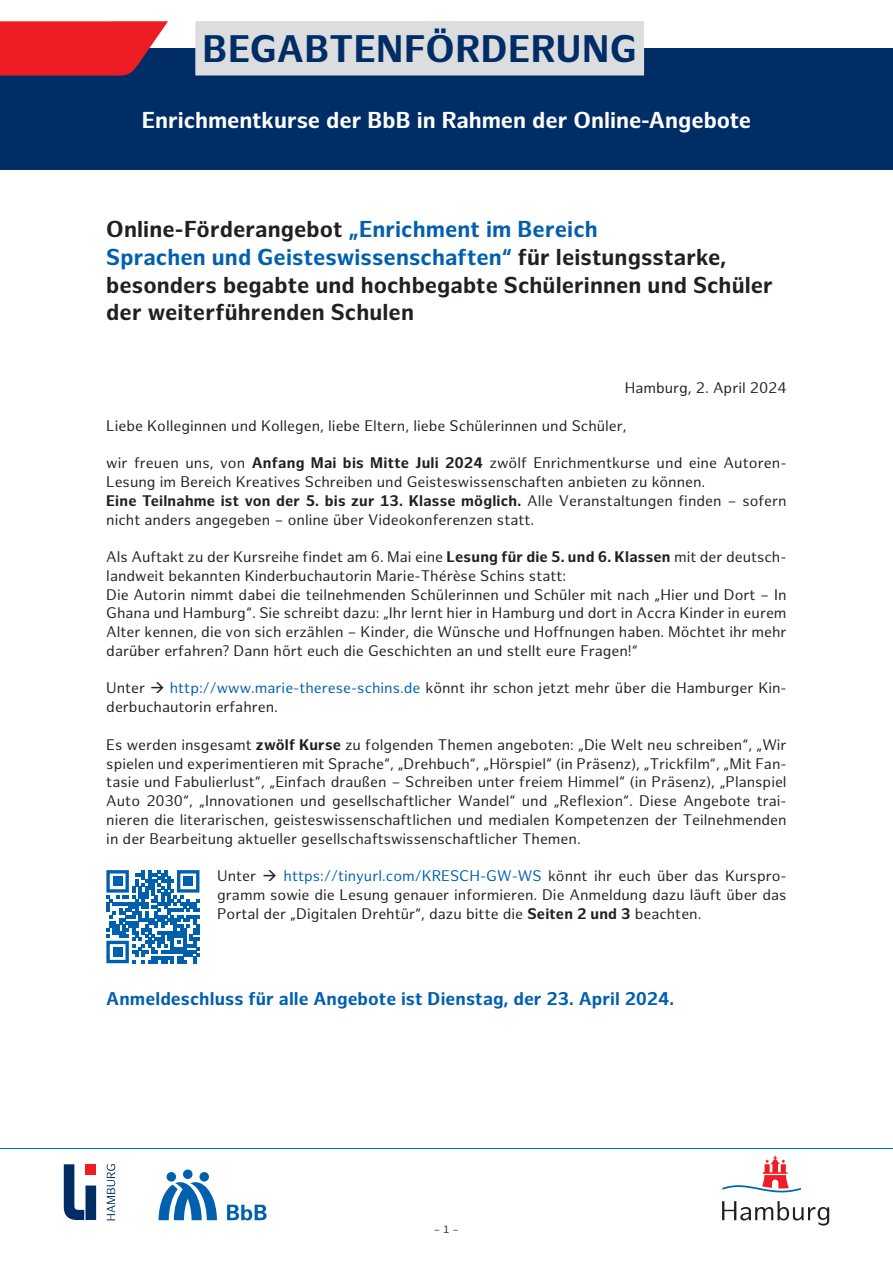
<style>
.page{position:relative;width:893px;height:1263px;background:#fff}
.page>*{position:absolute;margin:0;border:0;box-sizing:border-box;transform-origin:0 0}
.t1{font:700 37.5px "Hamburg Sans";letter-spacing:.005em;color:#002d66}
.t2{font:700 22.5px/27.8px "Hamburg Sans";letter-spacing:.005em;color:#231f20}
.t3{font:700 22.5px "Hamburg Sans";color:#fff}
.t4{font:700 18px "Hamburg Sans";letter-spacing:.005em;color:#0160ae}
.t5{font:15px/18.8px "Hamburg Sans";color:#231f20}
.t6{font:10.5px "Hamburg Sans";color:#231f20}
.s1{color:#0160ae}
.s2{font-weight:700}
</style>
<div class="page">
<svg style="left:159px;top:1169px;width:108px;height:51px"></svg>
<hr style="left:0;top:1148px;width:893px;height:1px;background:#0160ae">
<div style="left:0;top:49px;width:893px;height:121px;background:#002d66"></div>
<svg style="left:722px;top:1156px;width:79px;height:37px"></svg>
<svg style="left:722px;top:1201px;width:107px;height:24px"></svg>
<svg style="left:0;top:21px;width:168px;height:55px;background:#d8252f"></svg>
<svg style="left:64px;top:1164px;width:20px;height:56px"></svg>
<div style="left:86px;top:1185px;width:10px;height:35px;background:#002d66"></div>
<div style="left:86px;top:1164px;width:10px;height:11px;background:#ee1d23"></div>
<svg style="left:107px;top:1164px;width:8px;height:56px"></svg>
<div style="left:195px;top:21px;width:449px;height:54px;background:#dcdddf"></div>
<svg style="left:106px;top:870px;width:94px;height:94px"></svg>
<svg style="left:106px;top:870px;width:93px;height:93px"></svg>
<div style="left:113px;top:876px;width:9px;height:10px;background:#0160ae"></div>
<div style="left:183px;top:876px;width:10px;height:10px;background:#0160ae"></div>
<div style="left:113px;top:947px;width:9px;height:10px;background:#0160ae"></div>
<h1 class="t1" style="left:203px;top:27px;width:436px">BEGABTENFÖRDERUNG</h1>
<h2 class="t3" style="left:142px;top:107px;width:611px">Enrichmentkurse der BbB in Rahmen der Online-Angebote</h2>
<h2 class="t2" style="left:106px;top:216px;width:668px">Online-Förderangebot <span class="s1">„Enrichment im Bereich<br>Sprachen und Geisteswissenschaften“</span> für leistungsstarke, besonders begabte und hochbegabte Schülerinnen und Schüler der weiterführenden Schulen</h2>
<p class="t5" style="left:625px;top:379px;width:163px">Hamburg, 2. April 2024</p>
<p class="t5" style="left:106px;top:417px;width:522px">Liebe Kolleginnen und Kollegen, liebe Eltern, liebe Schülerinnen und Schüler,</p>
<p class="t5" style="left:106px;top:454px;width:682px">wir freuen uns, von <span class="s2">Anfang Mai bis Mitte Juli 2024</span> zwölf Enrichmentkurse und eine Autoren-Lesung im Bereich Kreatives Schreiben und Geisteswissenschaften anbieten zu können.<br><span class="s2">Eine Teilnahme ist von der 5. bis zur 13. Klasse möglich.</span> Alle Veranstaltungen finden – sofern nicht anders angegeben – online über Videokonferenzen statt.</p>
<p class="t5" style="left:106px;top:548px;width:682px">Als Auftakt zu der Kursreihe findet am 6. Mai eine <span class="s2">Lesung für die 5. und 6. Klassen</span> mit der deutsch&shy;landweit bekannten Kinderbuchautorin Marie-Thérèse Schins statt:<br>Die Autorin nimmt dabei die teilnehmenden Schülerinnen und Schüler mit nach „Hier und Dort – In Ghana und Hamburg“. Sie schreibt dazu: „Ihr lernt hier in Hamburg und dort in Accra Kinder in eurem Alter kennen, die von sich erzählen – Kinder, die Wünsche und Hoffnungen haben. Möchtet ihr mehr darüber erfahren? Dann hört euch die Geschichten an und stellt eure Fragen!“</p>
<p class="t5" style="left:106px;top:679px;width:682px">Unter → <span class="s1">http://www.marie-therese-schins.de</span> könnt ihr schon jetzt mehr über die Hamburger Kin&shy;derbuchautorin erfahren.</p>
<p class="t5" style="left:106px;top:736px;width:682px">Es werden insgesamt <span class="s2">zwölf Kurse</span> zu folgenden Themen angeboten: „Die Welt neu schreiben“, „Wir spielen und experimentieren mit Sprache“, „Drehbuch“, „Hörspiel“ (in Präsenz), „Trickfilm“, „Mit Fan&shy;tasie und Fabulierlust“, „Einfach draußen – Schreiben unter freiem Himmel“ (in Präsenz), „Planspiel Auto 2030“, „Innovationen und gesellschaftlicher Wandel“ und „Reflexion“. Diese Angebote trai&shy;nieren die literarischen, geisteswissenschaftlichen und medialen Kompetenzen der Teilnehmenden in der Bearbeitung aktueller gesellschaftswissenschaftlicher Themen.</p>
<p class="t5" style="left:217px;top:867px;width:571px;text-align:justify">Unter → <span class="s1">https://tinyurl.com/KRESCH-GW-WS</span> könnt ihr euch über das Kurspro&shy;gramm sowie die Lesung genauer informieren. Die Anmeldung dazu läuft über das Portal der „Digitalen Drehtür“, dazu bitte die <span class="s2">Seiten 2 und 3</span> beachten.</p>
<p class="t4" style="left:106px;top:988px;width:569px">Anmeldeschluss für alle Angebote ist Dienstag, der 23. April 2024.</p>
<p class="t6" style="left:434px;top:1223px;width:27px">– 1 –</p>
</div>
